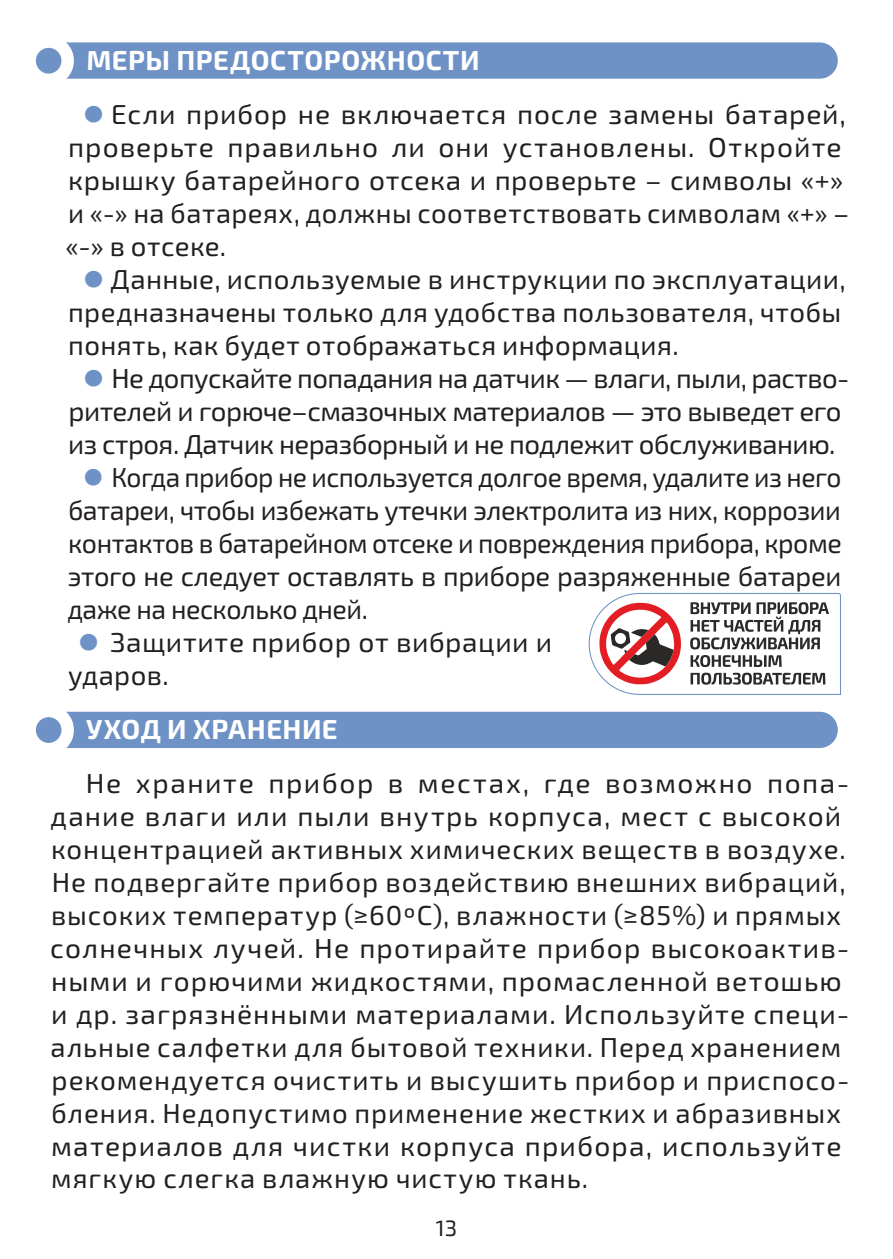
<style>
.page{position:relative;width:893px;height:1259px;background:#fff}
.page>*{position:absolute;margin:0;border:0;box-sizing:border-box;transform-origin:0 0}
.стиль_текста{font:27.3px/33px "Exo 2.0";letter-spacing:.03em;color:#231f20}
.стиль_текста-2{font:27.3px/33px "Exo 2.0";letter-spacing:.03em;color:#231f20;text-align:justify;scale:.96 1}
.стиль_текста-3{font:27.3px/33px "Exo 2.0";letter-spacing:-.02em;color:#231f20;text-align:center}
.заголовки{font:700 27.3px "Exo 2.0";letter-spacing:.02em;color:#fff}
.t1{font:22.2px "Exo 2.0";color:#231f20}
.s1{color:#6e92c6}
</style>
<div class="page">
<div style="left:67px;top:42px;width:771px;height:37px;background:#6e92c6"></div>
<svg style="left:30px;top:42px;width:38px;height:38px"></svg>
<div style="left:23px;top:35px;width:51px;height:51px;border:12px solid #fff;border-radius:50%"></div>
<div style="left:67px;top:711px;width:771px;height:37px;background:#6e92c6"></div>
<svg style="left:30px;top:711px;width:38px;height:38px"></svg>
<div style="left:23px;top:704px;width:51px;height:51px;border:12px solid #fff;border-radius:50%"></div>
<svg style="left:588px;top:593px;width:253px;height:102px"></svg>
<p class="заголовки" style="left:86px;top:44px;width:395px">МЕРЫ ПРЕДОСТОРОЖНОСТИ</p>
<p class="стиль_текста" style="left:66px;top:99px;width:785px;text-indent:17px"><span class="s1">⚫</span> Если прибор не включается после замены батарей, проверьте правильно ли они установлены. Откройте крышку батарейного отсека и проверьте – символы «+» и «-» на батареях, должны соответствовать символам «+» – «-» в отсеке.</p>
<p class="стиль_текста" style="left:68px;top:264px;width:779px;text-indent:14px"><span class="s1">⚫</span> Данные, используемые в инструкции по эксплуатации, предназначены только для удобства пользователя, чтобы понять, как будет отображаться информация.</p>
<p class="стиль_текста-3" style="left:68px;top:362px;width:783px"><span class="s1">⚫</span> Не допускайте попадания на датчик — влаги, пыли, раство&shy;рителей и горюче–смазочных материалов — это выведет его из строя. Датчик неразборный и не подлежит обслуживанию.</p>
<p class="стиль_текста-2" style="left:67px;top:461px;width:808px;text-indent:15px"><span class="s1">⚫</span> Когда прибор не используется долгое время, удалите из него батареи, чтобы избежать утечки электролита из них, коррозии контактов в батарейном отсеке и повреждения прибора, кроме этого не следует оставлять в приборе разряженные батареи даже на несколько дней.</p>
<p class="стиль_текста" style="left:68px;top:626px;width:486px;text-indent:9px"><span class="s1">⚫</span> Защитите прибор от вибрации и ударов.</p>
<p class="заголовки" style="left:86px;top:713px;width:253px">УХОД И ХРАНЕНИЕ</p>
<p class="стиль_текста" style="left:50px;top:767px;width:801px;text-indent:36px">Не храните прибор в местах, где возможно попа&shy;дание влаги или пыли внутрь корпуса, мест с высокой концентрацией активных химических веществ в воздухе.<br>Не подвергайте прибор воздействию внешних вибраций, высоких температур (≥60ºС), влажности (≥85%) и прямых солнечных лучей. Не протирайте прибор высокоактив&shy;ными и горючими жидкостями, промасленной ветошью и др. загрязнёнными материалами. Используйте специ&shy;альные салфетки для бытовой техники. Перед хранением рекомендуется очистить и высушить прибор и приспосо&shy;бления. Недопустимо применение жестких и абразивных материалов для чистки корпуса прибора, используйте мягкую слегка влажную чистую ткань.</p>
<p class="t1" style="left:436px;top:1215px;width:23px">13</p>
</div>
